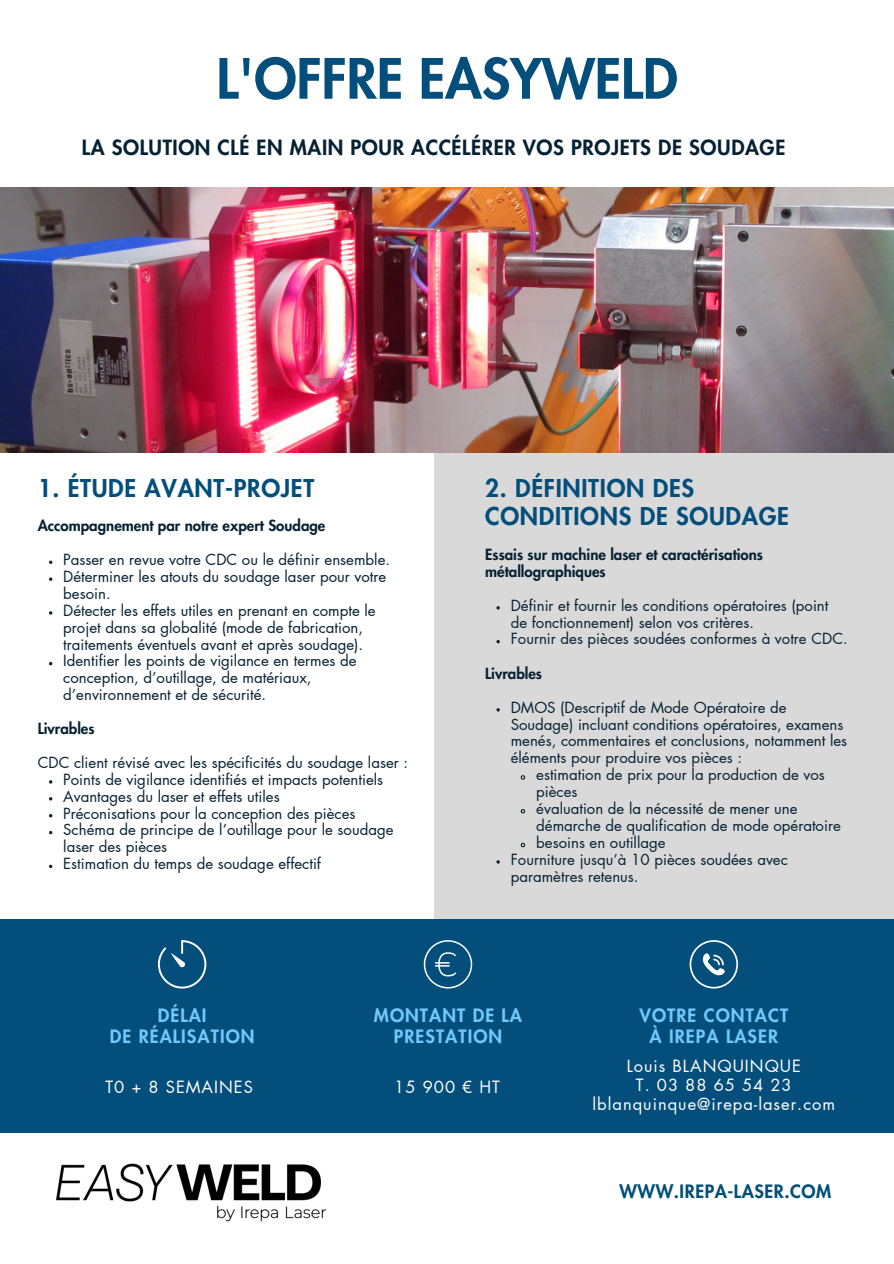
<style>
.page{position:relative;width:894px;height:1264px;background:#fff}
.page>*{position:absolute;margin:0;border:0;box-sizing:border-box;transform-origin:0 0}
.t1{font:800 54px "Futura LT Pro";color:#034e7b}
.t2{font:800 24px/28.2px "Futura LT Pro";letter-spacing:.03em;color:#034e7b}
.t3{font:800 20.4px "Futura LT Pro";letter-spacing:.03em;color:#062133}
.t4{font:800 18px/20.2px "Futura LT Pro";letter-spacing:.06em;color:#71c8fd;text-align:center}
.t5{font:800 18px "Futura LT Pro";letter-spacing:.03em;color:#034e7b}
.t6{font:16.5px "Futura LT Pro";letter-spacing:.06em;color:#fff}
.t7{font:15px/17px "Futura LT Pro";color:#062133}
.t8{font:800 15px/17px "Futura LT Pro";color:#062133}
</style>
<div class="page">
<div style="left:433px;top:452px;width:460px;height:481px;background:#d9d9d9"></div>
<img style="left:0;top:188px;width:893px;height:264px">
<div style="left:0;top:918px;width:893px;height:214px;background:#034e7b"></div>
<img style="left:56px;top:1163px;width:270px;height:59px">
<svg style="left:689px;top:940px;width:48px;height:48px"></svg>
<svg style="left:158px;top:940px;width:48px;height:48px"></svg>
<svg style="left:423px;top:940px;width:49px;height:48px"></svg>
<svg style="left:49px;top:560px;width:3px;height:4px"></svg>
<svg style="left:49px;top:577px;width:3px;height:4px"></svg>
<svg style="left:520px;top:775px;width:6px;height:5px"></svg>
<svg style="left:520px;top:809px;width:6px;height:5px"></svg>
<svg style="left:520px;top:842px;width:6px;height:6px"></svg>
<p class="t1" style="left:216px;top:54px;width:462px">L'OFFRE EASYWELD</p>
<p class="t3" style="left:82px;top:138px;width:704px">LA SOLUTION CLÉ EN MAIN POUR ACCÉLÉRER VOS PROJETS DE SOUDAGE</p>
<p class="t2" style="left:38px;top:474px;width:278px">1. ÉTUDE AVANT-PROJET</p>
<p class="t8" style="left:38px;top:518px;width:289px">Accompagnement par notre expert Soudage</p>
<p class="t7" style="left:63px;top:551px;width:328px">Passer en revue votre CDC ou le définir ensemble.</p>
<p class="t7" style="left:63px;top:568px;width:324px">Déterminer les atouts du soudage laser pour votre besoin.</p>
<p class="t7" style="left:63px;top:602px;width:314px">Détecter les effets utiles en prenant en compte le projet dans sa globalité (mode de fabrication, traitements éventuels avant et après soudage).</p>
<p class="t7" style="left:63px;top:653px;width:295px">Identifier les points de vigilance en termes de conception, d’outillage, de matériaux, d’environnement et de sécurité.</p>
<p class="t8" style="left:38px;top:720px;width:58px">Livrables</p>
<p class="t7" style="left:38px;top:754px;width:372px">CDC client révisé avec les spécificités du soudage laser :</p>
<p class="t7" style="left:63px;top:771px;width:321px">Points de vigilance identifiés et impacts potentiels</p>
<p class="t7" style="left:63px;top:788px;width:218px">Avantages du laser et effets utiles</p>
<p class="t7" style="left:63px;top:805px;width:294px">Préconisations pour la conception des pièces</p>
<p class="t7" style="left:63px;top:822px;width:332px">Schéma de principe de l’outillage pour le soudage laser des pièces</p>
<p class="t7" style="left:63px;top:855px;width:259px">Estimation du temps de soudage effectif</p>
<p class="t2" style="left:485px;top:475px;width:305px">2. DÉFINITION DES<br>CONDITIONS DE SOUDAGE</p>
<p class="t8" style="left:485px;top:546px;width:279px">Essais sur machine laser et caractérisations métallographiques</p>
<p class="t7" style="left:510px;top:597px;width:319px">Définir et fournir les conditions opératoires (point de fonctionnement) selon vos critères.</p>
<p class="t7" style="left:510px;top:631px;width:338px">Fournir des pièces soudées conformes à votre CDC.</p>
<p class="t8" style="left:485px;top:665px;width:58px">Livrables</p>
<p class="t7" style="left:510px;top:699px;width:338px">DMOS (Descriptif de Mode Opératoire de Soudage) incluant conditions opératoires, examens menés, commentaires et conclusions, notamment les éléments pour produire vos pièces :</p>
<p class="t7" style="left:536px;top:767px;width:290px">estimation de prix pour la production de vos pièces</p>
<p class="t7" style="left:536px;top:800px;width:306px">évaluation de la nécessité de mener une démarche de qualification de mode opératoire</p>
<p class="t7" style="left:536px;top:834px;width:131px">besoins en outillage</p>
<p class="t7" style="left:510px;top:851px;width:278px">Fourniture jusqu’à 10 pièces soudées avec paramètres retenus.</p>
<p class="t4" style="left:158px;top:1006px;width:50px">DÉLAI</p>
<p class="t4" style="left:110px;top:1026px;width:146px">DE RÉALISATION</p>
<p class="t6" style="left:105px;top:1079px;width:149px">T0 + 8 SEMAINES</p>
<p class="t4" style="left:374px;top:1006px;width:150px">MONTANT DE LA<br>PRESTATION</p>
<p class="t6" style="left:394px;top:1079px;width:107px">15 900 € HT</p>
<p class="t4" style="left:639px;top:1006px;width:150px">VOTRE CONTACT</p>
<p class="t4" style="left:649px;top:1026px;width:130px">À IREPA LASER</p>
<p class="t6" style="left:626px;top:1057px;width:176px">Louis BLANQUINQUE</p>
<p class="t6" style="left:635px;top:1077px;width:157px">T. 03 88 65 54 23</p>
<p class="t6" style="left:592px;top:1096px;width:244px">lblanquinque@irepa-laser.com</p>
<p class="t5" style="left:619px;top:1182px;width:213px">WWW.IREPA-LASER.COM</p>
</div>
